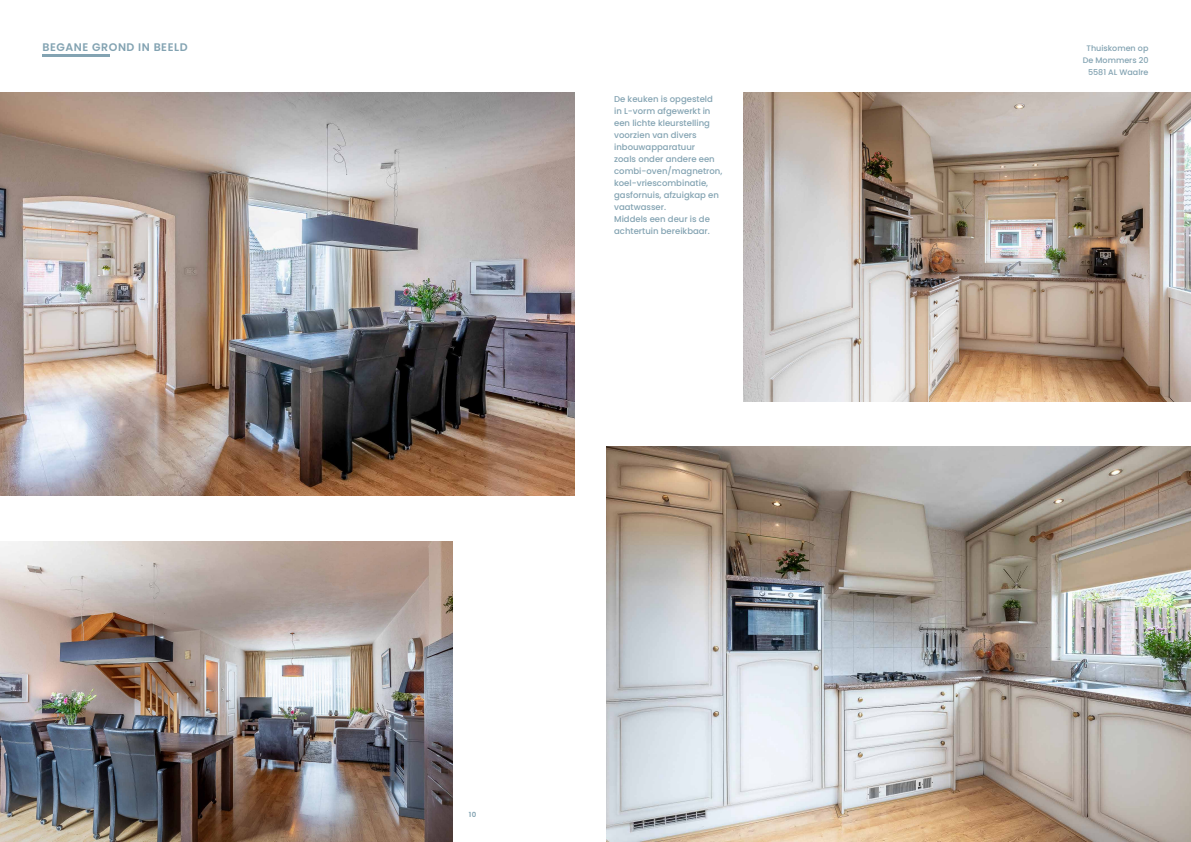
<style>
.page{position:relative;width:1191px;height:842px;background:#fff}
.page>*{position:absolute;margin:0;border:0;box-sizing:border-box;transform-origin:0 0}
.t1{font:600 11px "Poppins";letter-spacing:.05em;color:#83a3b2}
.t2{font:500 8.5px/12px "Poppins";color:#83a3b2}
.t3{font:500 8px "Poppins";color:#83a3b2}
.t4{font:600 7px "Poppins";color:#83a3b2}
</style>
<div class="page">
<img style="left:0;top:93px;width:574px;height:403px">
<hr style="left:43px;top:55px;width:67px;height:2px;background:#83a3b2">
<img style="left:0;top:541px;width:452px;height:301px">
<img style="left:607px;top:447px;width:584px;height:395px">
<img style="left:743px;top:93px;width:448px;height:309px">
<p class="t1" style="left:43px;top:40px;width:147px">BEGANE GROND IN BEELD</p>
<p class="t2" style="left:614px;top:93px;width:110px">De keuken is opgesteld in L-vorm afgewerkt in een lichte kleurstelling voorzien van divers inbouwapparatuur<br>zoals onder andere een combi-oven/magnetron, koel-vriescombinatie, gasfornuis, afzuigkap en vaatwasser.</p>
<p class="t2" style="left:614px;top:213px;width:97px">Middels een deur is de achtertuin bereikbaar.</p>
<p class="t4" style="left:469px;top:810px;width:9px">10</p>
<p class="t3" style="left:1086px;top:43px;width:63px">Thuiskomen op</p>
<p class="t3" style="left:1082px;top:55px;width:67px">De Mommers 20</p>
<p class="t3" style="left:1088px;top:67px;width:62px">5581 AL Waalre</p>
</div>
